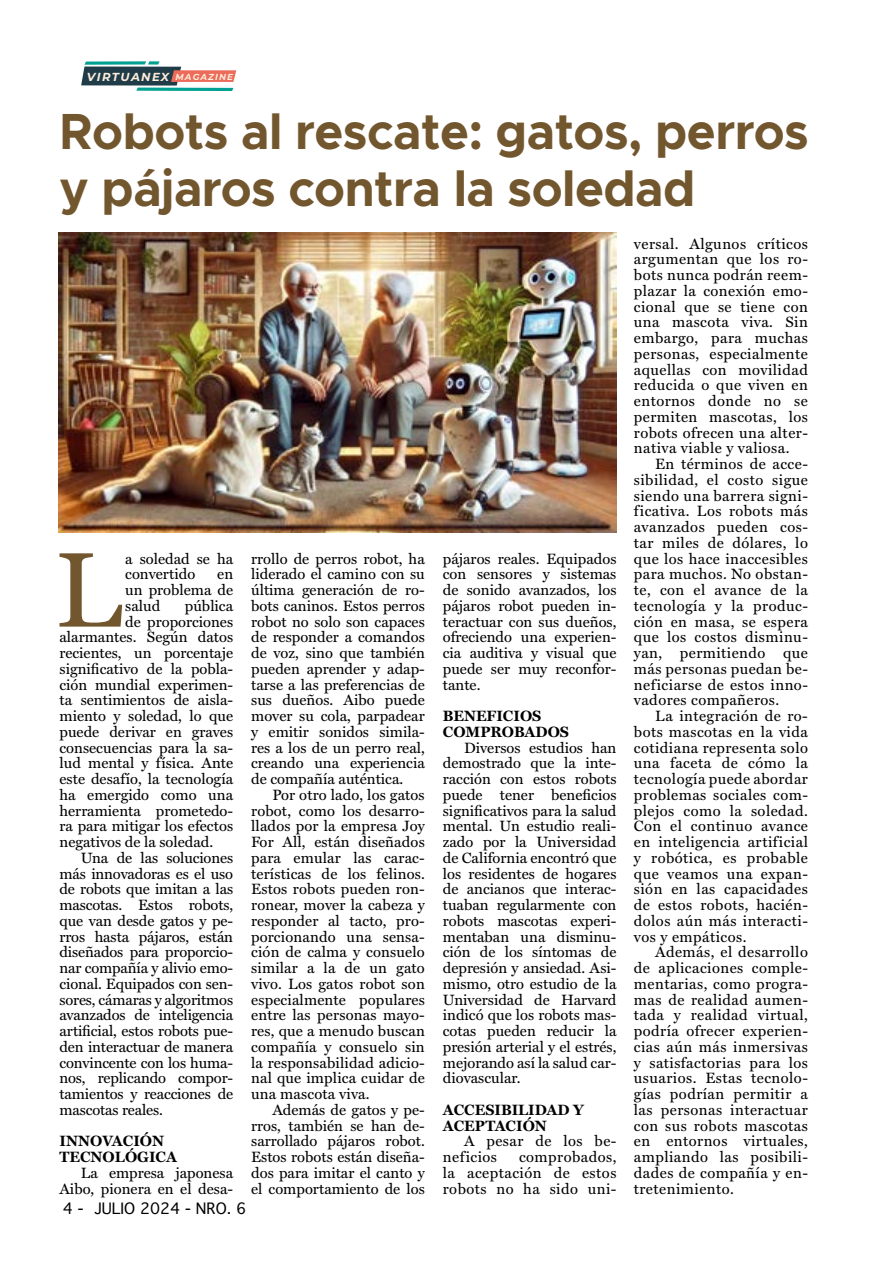
<style>
.page{position:relative;width:893px;height:1263px;background:#fff}
.page>*{position:absolute;margin:0;border:0;box-sizing:border-box;transform-origin:0 0}
.t1{font:107.25px "Miller Text";color:#72562e}
.t2{font:700 51px/57px "Metropolis";letter-spacing:-.01em;color:#72562e;scale:.96 1}
.t3{font:15px/15.8px "Miller Text";color:#000;text-align:justify}
.t4{font:700 15px/15.8px "Miller Text";color:#000}
.t5{font:15px/15.8px "Miller Text";letter-spacing:.03em;color:#000}
.t6{font:15px "Geneva";color:#000}
.t7{font:italic 700 11.55px "Montserrat";letter-spacing:.12em;color:#fdeddc}
.s1{font-size:8.7px}
</style>
<div class="page">
<svg style="left:81px;top:61px;width:155px;height:30px"></svg>
<img style="left:59px;top:233px;width:557px;height:299px">
<p class="t7" style="left:87px;top:68px;width:148px">VIRTUANEX <span class="s1">MAGAZINE</span></p>
<h2 class="t2" style="left:60px;top:103px;width:782px">Robots al rescate: gatos, perros y pájaros contra la soledad</h2>
<h1 class="t1" style="left:54px;top:505px;width:69px">L</h1>
<p class="t3" style="left:125px;top:549px;width:109px">a soledad se ha convertido</p>
<p class="t3" style="left:125px;top:565px;width:109px;text-indent:92px">en un problema de salud</p>
<p class="t3" style="left:185px;top:597px;width:50px">pública</p>
<p class="t3" style="left:125px;top:612px;width:109px">de proporciones</p>
<p class="t3" style="left:60px;top:628px;width:175px">alarmantes. Según datos</p>
<p class="t3" style="left:60px;top:644px;width:175px">recientes, un porcentaje</p>
<p class="t3" style="left:60px;top:660px;width:175px">significativo de la pobla-</p>
<p class="t3" style="left:60px;top:675px;width:175px">ción mundial experimen-</p>
<p class="t3" style="left:60px;top:691px;width:175px">ta sentimientos de aisla-</p>
<p class="t3" style="left:60px;top:707px;width:175px">miento y soledad, lo que</p>
<p class="t3" style="left:60px;top:723px;width:175px">puede derivar en graves</p>
<p class="t3" style="left:60px;top:738px;width:175px">consecuencias para la sa-</p>
<p class="t3" style="left:60px;top:754px;width:175px">lud mental y física. Ante</p>
<p class="t3" style="left:60px;top:770px;width:175px">este desafío, la tecnología</p>
<p class="t3" style="left:60px;top:786px;width:175px">ha emergido como una</p>
<p class="t3" style="left:60px;top:801px;width:175px">herramienta prometedo-</p>
<p class="t3" style="left:60px;top:817px;width:175px">ra para mitigar los efectos</p>
<p class="t3" style="left:60px;top:833px;width:155px">negativos de la soledad.</p>
<p class="t3" style="left:81px;top:849px;width:154px">Una de las soluciones</p>
<p class="t3" style="left:60px;top:864px;width:175px">más innovadoras es el uso</p>
<p class="t3" style="left:60px;top:880px;width:175px">de robots que imitan a las</p>
<p class="t3" style="left:60px;top:896px;width:175px">mascotas. Estos robots,</p>
<p class="t3" style="left:60px;top:912px;width:175px">que van desde gatos y pe-</p>
<p class="t3" style="left:60px;top:927px;width:175px">rros hasta pájaros, están</p>
<p class="t3" style="left:60px;top:943px;width:175px">diseñados para proporcio-</p>
<p class="t3" style="left:60px;top:959px;width:175px">nar compañía y alivio emo-</p>
<p class="t3" style="left:60px;top:975px;width:175px">cional. Equipados con sen-</p>
<p class="t3" style="left:60px;top:990px;width:175px">sores, cámaras y algoritmos</p>
<p class="t3" style="left:60px;top:1006px;width:175px">avanzados de inteligencia</p>
<p class="t3" style="left:60px;top:1022px;width:175px">artificial, estos robots pue-</p>
<p class="t3" style="left:60px;top:1038px;width:175px">den interactuar de manera</p>
<p class="t3" style="left:60px;top:1053px;width:175px">convincente con los huma-</p>
<p class="t3" style="left:60px;top:1069px;width:175px">nos, replicando compor-</p>
<p class="t3" style="left:60px;top:1085px;width:175px">tamientos y reacciones de</p>
<p class="t3" style="left:60px;top:1101px;width:105px">mascotas reales.</p>
<p class="t4" style="left:60px;top:1133px;width:119px">INNOVACIÓN<br>TECNOLÓGICA</p>
<p class="t3" style="left:60px;top:1164px;width:175px;text-align:right">La empresa japonesa<br>Aibo, pionera en el desa-</p>
<p class="t3" style="left:251px;top:549px;width:175px">rrollo de perros robot, ha liderado el camino con su última generación de ro&shy;bots caninos. Estos perros robot no solo son capaces de responder a comandos de voz, sino que también pueden aprender y adap&shy;tarse a las preferencias de sus dueños. Aibo puede mover su cola, parpadear y emitir sonidos simila&shy;res a los de un perro real, creando una experiencia de compañía auténtica.</p>
<p class="t3" style="left:251px;top:786px;width:175px;text-indent:21px">Por otro lado, los gatos robot, como los desarro&shy;llados por la empresa Joy For All, están diseñados para emular las carac&shy;terísticas de los felinos.<br>Estos robots pueden ron&shy;ronear, mover la cabeza y responder al tacto, pro&shy;porcionando una sensa&shy;ción de calma y consuelo similar a la de un gato vivo. Los gatos robot son especialmente populares entre las personas mayo&shy;res, que a menudo buscan compañía y consuelo sin la responsabilidad adicio&shy;nal que implica cuidar de una mascota viva.</p>
<p class="t3" style="left:251px;top:1101px;width:175px;text-indent:21px">Además de gatos y pe&shy;rros, también se han de&shy;sarrollado pájaros robot.<br>Estos robots están diseña&shy;dos para imitar el canto y el comportamiento de los</p>
<p class="t6" style="left:63px;top:1200px;width:185px">4 - JULIO 2024 - NRO. 6</p>
<p class="t3" style="left:443px;top:549px;width:175px">pájaros reales. Equipados con sensores y sistemas de sonido avanzados, los pájaros robot pueden in&shy;teractuar con sus dueños, ofreciendo una experien&shy;cia auditiva y visual que puede ser muy reconfor&shy;tante.</p>
<p class="t4" style="left:443px;top:707px;width:128px">BENEFICIOS<br>COMPROBADOS</p>
<p class="t3" style="left:443px;top:738px;width:175px;text-indent:21px">Diversos estudios han demostrado que la inte&shy;racción con estos robots puede tener beneficios significativos para la salud mental. Un estudio reali&shy;zado por la Universidad de California encontró que los residentes de hogares de ancianos que interac&shy;tuaban regularmente con robots mascotas experi&shy;mentaban una disminu&shy;ción de los síntomas de depresión y ansiedad. Asi&shy;mismo, otro estudio de la Universidad de Harvard indicó que los robots mas&shy;cotas pueden reducir la presión arterial y el estrés, mejorando así la salud car&shy;diovascular.</p>
<p class="t4" style="left:443px;top:1101px;width:142px">ACCESIBILIDAD Y<br>ACEPTACIÓN</p>
<p class="t5" style="left:443px;top:1132px;width:175px;text-indent:21px">A pesar de los be&shy;neficios</p>
<p class="t3" style="left:443px;top:1148px;width:175px;text-indent:76px">comprobados, la aceptación de estos robots no ha sido uni-</p>
<p class="t3" style="left:634px;top:234px;width:176px">versal. Algunos críticos argumentan que los ro&shy;bots nunca podrán reem&shy;plazar la conexión emo&shy;cional que se tiene con una mascota viva. Sin embargo, para muchas personas, especialmente aquellas con movilidad reducida o que viven en entornos donde no se permiten mascotas, los robots ofrecen una alter&shy;nativa viable y valiosa.</p>
<p class="t3" style="left:634px;top:455px;width:176px;text-indent:21px">En términos de acce&shy;sibilidad, el costo sigue siendo una barrera signi&shy;ficativa. Los robots más avanzados pueden cos&shy;tar miles de dólares, lo que los hace inaccesibles para muchos. No obstan&shy;te, con el avance de la tecnología y la produc&shy;ción en masa, se espera que los costos disminu&shy;yan, permitiendo que más personas puedan be&shy;neficiarse de estos inno&shy;vadores compañeros.</p>
<p class="t3" style="left:634px;top:707px;width:176px;text-indent:21px">La integración de ro&shy;bots mascotas en la vida cotidiana representa solo una faceta de cómo la tecnología puede abordar problemas sociales com&shy;plejos como la soledad.<br>Con el continuo avance en inteligencia artificial y robótica, es probable que veamos una expan&shy;sión en las capacidades de estos robots, hacién&shy;dolos aún más interacti&shy;vos y empáticos.</p>
<p class="t3" style="left:634px;top:943px;width:176px;text-indent:21px">Además, el desarrollo de aplicaciones comple&shy;mentarias, como progra&shy;mas de realidad aumen&shy;tada y realidad virtual, podría ofrecer experien&shy;cias aún más inmersivas y satisfactorias para los usuarios. Estas tecnolo&shy;gías podrían permitir a las personas interactuar con sus robots mascotas en entornos virtuales, ampliando las posibili&shy;dades de compañía y en&shy;tretenimiento.</p>
</div>
